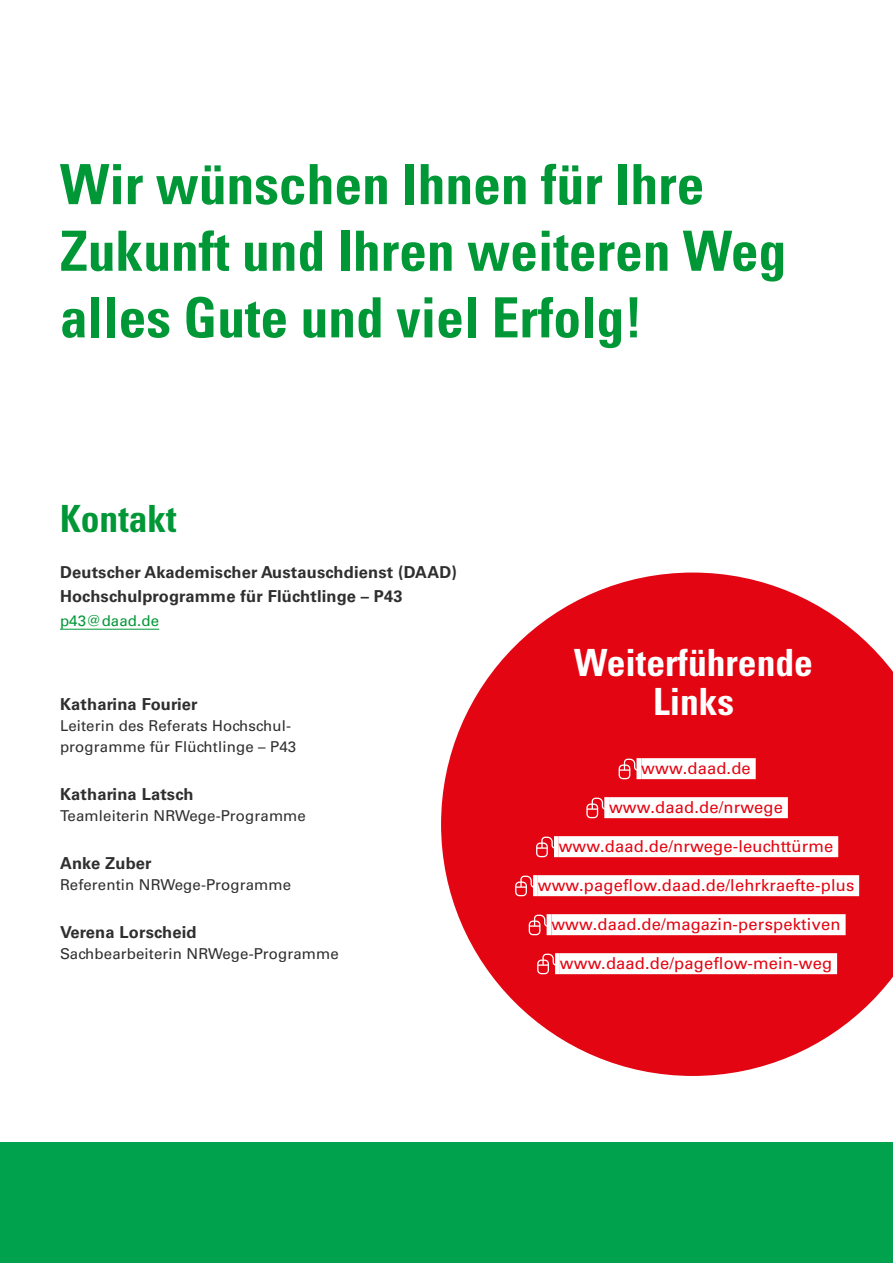
<style>
.page{position:relative;width:893px;height:1263px;background:#fff}
.page>*{position:absolute;margin:0;border:0;box-sizing:border-box;transform-origin:0 0}
.t1{font:700 condensed 55.5px/66.6px "Univers LT Std";color:#009736}
.t2{font:700 condensed 37.5px/39px "Univers LT Std";color:#fff;text-align:center}
.t3{font:700 condensed 37.5px "Univers LT Std";color:#009736}
.t4{font:16.5px "Univers LT Std";letter-spacing:.01em;color:#e30512}
.t5{font:700 16.5px/24px "Univers LT Std";letter-spacing:.01em;color:#2f2f2f}
.t6{font:15px/21px "Univers LT Std";letter-spacing:.01em;color:#2f2f2f}
.t7{font:15px "Univers LT Std";letter-spacing:.01em;color:#009736}
</style>
<div class="page">
<div style="left:0;top:1142px;width:893px;height:121px;background:#00a24d"></div>
<hr style="left:60px;top:629px;width:99px;height:1px;background:#009736">
<svg style="left:441px;top:572px;width:452px;height:504px;fill:#e30512"></svg>
<div style="left:636px;top:758px;width:5px;height:21px;background:#fff"></div>
<div style="left:641px;top:758px;width:115px;height:21px;background:#fff"></div>
<div style="left:604px;top:797px;width:5px;height:21px;background:#fff"></div>
<div style="left:609px;top:797px;width:179px;height:21px;background:#fff"></div>
<div style="left:554px;top:836px;width:5px;height:21px;background:#fff"></div>
<div style="left:559px;top:836px;width:279px;height:21px;background:#fff"></div>
<div style="left:533px;top:875px;width:5px;height:21px;background:#fff"></div>
<div style="left:538px;top:875px;width:321px;height:21px;background:#fff"></div>
<hr style="left:547px;top:914px;width:4px;height:21px;background:#fff">
<div style="left:551px;top:914px;width:295px;height:21px;background:#fff"></div>
<div style="left:555px;top:953px;width:5px;height:21px;background:#fff"></div>
<div style="left:560px;top:953px;width:277px;height:21px;background:#fff"></div>
<svg style="left:619px;top:759px;width:18px;height:20px"></svg>
<svg style="left:586px;top:798px;width:19px;height:20px"></svg>
<svg style="left:536px;top:837px;width:18px;height:20px"></svg>
<svg style="left:515px;top:876px;width:19px;height:20px"></svg>
<svg style="left:529px;top:915px;width:18px;height:20px"></svg>
<svg style="left:537px;top:954px;width:19px;height:20px"></svg>
<h1 class="t1" style="left:60px;top:151px;width:728px">Wir wünschen Ihnen für Ihre<br>Zukunft und Ihren weiteren Weg alles Gute und viel Erfolg!</h1>
<h2 class="t3" style="left:60px;top:496px;width:118px">Kontakt</h2>
<p class="t5" style="left:60px;top:560px;width:399px">Deutscher Akademischer Austauschdienst (DAAD)<br>Hochschulprogramme für Flüchtlinge – P43</p>
<p class="t7" style="left:60px;top:612px;width:101px">p43@daad.de</p>
<p class="t5" style="left:60px;top:692px;width:139px">Katharina Fourier</p>
<p class="t6" style="left:60px;top:715px;width:238px">Leiterin des Referats Hochschul&shy;programme für Flüchtlinge – P43</p>
<p class="t5" style="left:60px;top:782px;width:135px">Katharina Latsch</p>
<p class="t6" style="left:60px;top:805px;width:247px">Teamleiterin NRWege-Programme</p>
<p class="t5" style="left:60px;top:851px;width:93px">Anke Zuber</p>
<p class="t6" style="left:60px;top:874px;width:233px">Referentin NRWege-Programme</p>
<p class="t5" style="left:60px;top:920px;width:138px">Verena Lorscheid</p>
<p class="t6" style="left:60px;top:943px;width:280px">Sachbearbeiterin NRWege-Programme</p>
<h2 class="t2" style="left:574px;top:643px;width:240px">Weiterführende<br>Links</h2>
<p class="t4" style="left:641px;top:758px;width:111px">www.daad.de</p>
<p class="t4" style="left:609px;top:797px;width:175px">www.daad.de/nrwege</p>
<p class="t4" style="left:559px;top:836px;width:276px">www.daad.de/nrwege-leuchttürme</p>
<p class="t4" style="left:538px;top:875px;width:318px">www.pageflow.daad.de/lehrkraefte-plus</p>
<p class="t4" style="left:551px;top:914px;width:291px">www.daad.de/magazin-perspektiven</p>
<p class="t4" style="left:560px;top:953px;width:274px">www.daad.de/pageflow-mein-weg</p>
</div>
